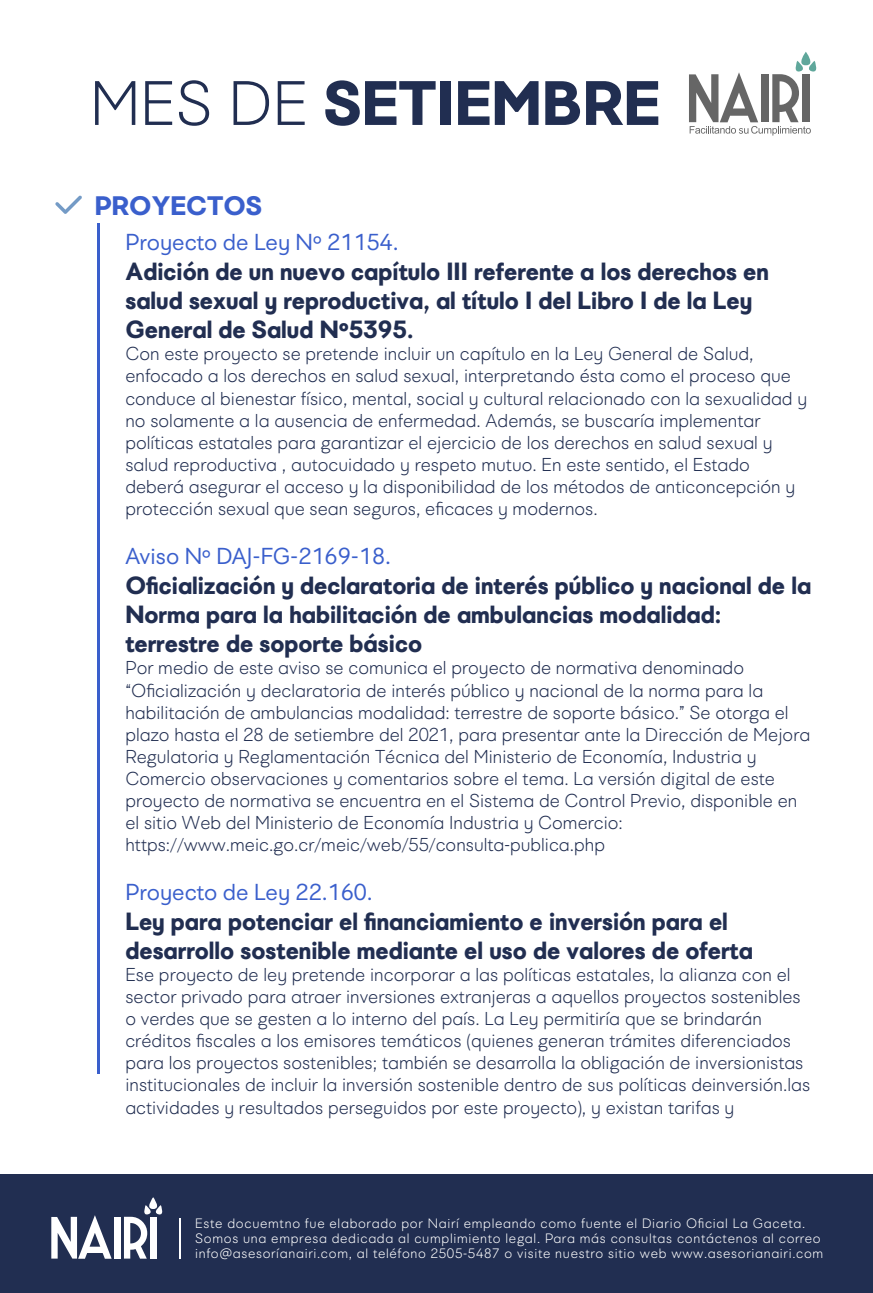
<style>
.page{position:relative;width:873px;height:1293px;background:#fff}
.page>*{position:absolute;margin:0;border:0;box-sizing:border-box;transform-origin:0 0}
.t1{font:700 61.69px "UEFA Supercup";color:#212e51}
.t2{font:700 26.34px "UEFA Supercup";color:#3a5fcc}
.t3{font:700 24.5px/29.4px "UEFA Supercup";color:#212e51}
.t4{font:22.75px "UEFA Supercup";color:#3a5fcc}
.t5{font:300 18.38px/22.1px "UEFA Supercup";color:#212e51}
.t6{font:300 13.39px/14.9px "UEFA Supercup";letter-spacing:.05em;color:#fff}
.s1{font-weight:300}
</style>
<div class="page">
<svg style="left:689px;top:52px;width:128px;height:84px"></svg>
<div style="left:0;top:1174px;width:873px;height:119px;background:#212e51"></div>
<svg style="left:51px;top:1215px;width:61px;height:43px"></svg>
<div style="left:114px;top:1216px;width:6px;height:42px;background:#fff"></div>
<svg style="left:124px;top:1197px;width:39px;height:61px"></svg>
<hr style="left:179px;top:1217px;width:2px;height:41px;background:#fff">
<svg style="left:55px;top:195px;width:27px;height:19px"></svg>
<hr style="left:97px;top:224px;width:2px;height:850px;background:#3a5fcc">
<h1 class="t1" style="left:90px;top:64px;width:571px"><span class="s1">MES DE</span> SETIEMBRE</h1>
<h2 class="t2" style="left:95px;top:189px;width:169px">PROYECTOS</h2>
<p class="t4" style="left:125px;top:229px;width:274px">Proyecto de Ley Nº 21154.</p>
<h3 class="t3" style="left:125px;top:256px;width:645px">Adición de un nuevo capítulo III referente a los derechos en salud sexual y reproductiva, al título I del Libro I de la Ley<br>General de Salud Nº5395.</h3>
<p class="t5" style="left:125px;top:343px;width:683px">Con este proyecto se pretende incluir un capítulo en la Ley General de Salud, enfocado a los derechos en salud sexual, interpretando ésta como el proceso que conduce al bienestar físico, mental, social y cultural relacionado con la sexualidad y no solamente a la ausencia de enfermedad. Además, se buscaría implementar políticas estatales para garantizar el ejercicio de los derechos en salud sexual y salud reproductiva , autocuidado y respeto mutuo. En este sentido, el Estado deberá asegurar el acceso y la disponibilidad de los métodos de anticoncepción y protección sexual que sean seguros, eficaces y modernos.</p>
<p class="t4" style="left:125px;top:543px;width:267px">Aviso Nº DAJ-FG-2169-18.</p>
<h3 class="t3" style="left:125px;top:570px;width:687px">Oficialización y declaratoria de interés público y nacional de la<br>Norma para la habilitación de ambulancias modalidad: terrestre de soporte básico</h3>
<p class="t5" style="left:125px;top:657px;width:686px">Por medio de este aviso se comunica el proyecto de normativa denominado “Oficialización y declaratoria de interés público y nacional de la norma para la habilitación de ambulancias modalidad: terrestre de soporte básico.” Se otorga el plazo hasta el 28 de setiembre del 2021, para presentar ante la Dirección de Mejora Regulatoria y Reglamentación Técnica del Ministerio de Economía, Industria y Comercio observaciones y comentarios sobre el tema. La versión digital de este proyecto de normativa se encuentra en el Sistema de Control Previo, disponible en el sitio Web del Ministerio de Economía Industria y Comercio: https://www.meic.go.cr/meic/web/55/consulta-publica.php</p>
<p class="t4" style="left:125px;top:879px;width:249px">Proyecto de Ley 22.160.</p>
<h3 class="t3" style="left:125px;top:906px;width:629px">Ley para potenciar el financiamiento e inversión para el desarrollo sostenible mediante el uso de valores de oferta</h3>
<p class="t5" style="left:125px;top:963px;width:686px">Ese proyecto de ley pretende incorporar a las políticas estatales, la alianza con el sector privado para atraer inversiones extranjeras a aquellos proyectos sostenibles o verdes que se gesten a lo interno del país. La Ley permitiría que se brindarán créditos fiscales a los emisores temáticos (quienes generan trámites diferenciados para los proyectos sostenibles; también se desarrolla la obligación de inversionistas institucionales de incluir la inversión sostenible dentro de sus políticas deinversión.las actividades y resultados perseguidos por este proyecto), y existan tarifas y</p>
<p class="t6" style="left:195px;top:1216px;width:629px">Este docuemtno fue elaborado por Nairí empleando como fuente el Diario Oficial La Gaceta.<br>Somos una empresa dedicada al cumplimiento legal. Para más consultas contáctenos al correo info@asesoríanairi.com, al teléfono 2505-5487 o visite nuestro sitio web www.asesorianairi.com</p>
</div>
